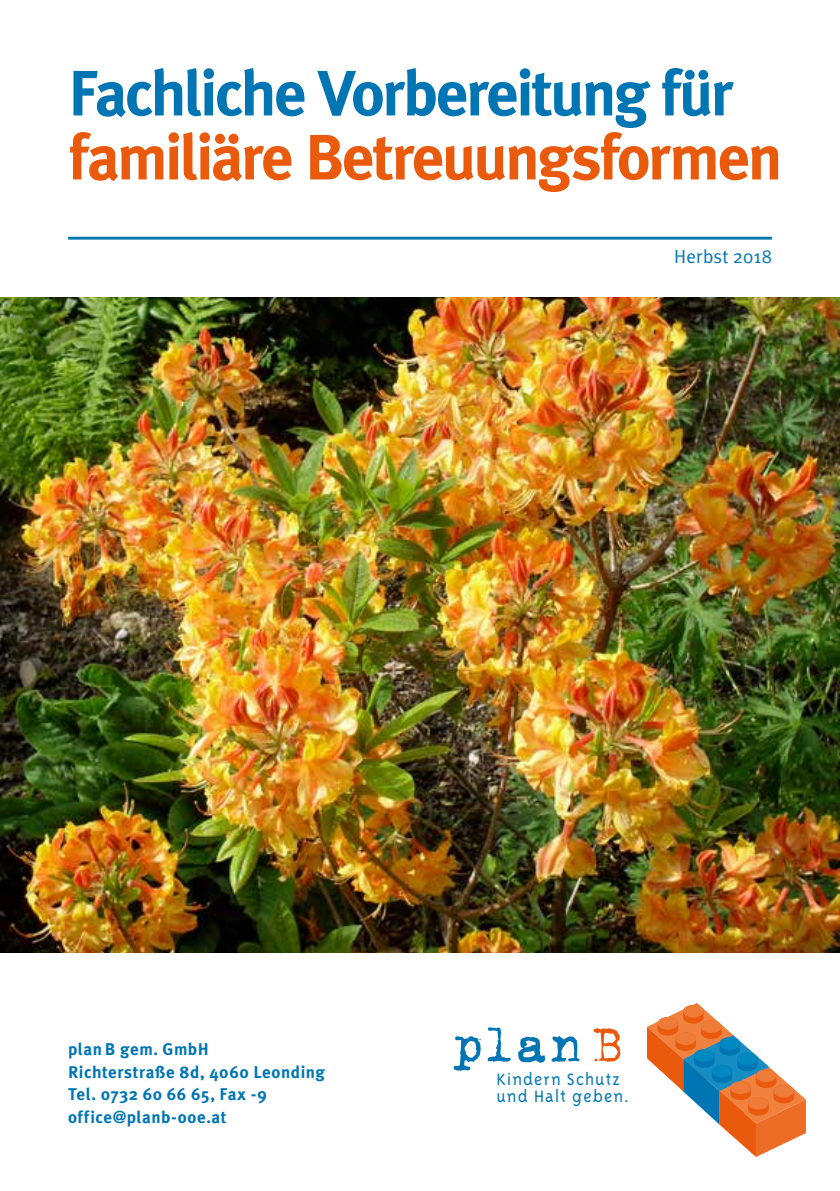
<style>
.page{position:relative;width:840px;height:1191px;background:#fff}
.page>*{position:absolute;margin:0;border:0;box-sizing:border-box;transform-origin:0 0}
.t1{font:700 64px "Meta Plus";letter-spacing:-.04em;color:#ea5a0c}
.t2{font:700 64px "Meta Plus";letter-spacing:-.04em;color:#0075b3}
.t3{font:58.4px "Trixie Text";color:#0075b3}
.t4{font:300 19px/17px "Triplex";letter-spacing:.055em;color:#0075b3}
.t5{font:19px "Meta Plus";letter-spacing:.015em;color:#0075b3}
.t6{font:700 17px/22.6px "Meta Plus";letter-spacing:.03em;color:#0075b3}
.s1{color:#ea5a0c}
</style>
<div class="page">
<img style="left:0;top:298px;width:839px;height:654px">
<svg style="left:647px;top:1003px;width:159px;height:154px"></svg>
<div style="left:755px;top:1069px;width:20px;height:13px;background:#ef7b38;border-radius:50%"></div>
<hr style="left:68px;top:237px;width:703px;height:3px;background:#0075b3">
<h1 class="t2" style="left:68px;top:56px;width:666px">Fachliche Vorbereitung für</h1>
<h1 class="t1" style="left:68px;top:120px;width:715px">familiäre Betreuungsformen</h1>
<p class="t5" style="left:674px;top:246px;width:99px">Herbst 2018</p>
<p class="t6" style="left:68px;top:1037px;width:258px">plan B gem. GmbH<br>Richterstraße 8d, 4060 Leonding<br>Tel. 0732 60 66 65, Fax -9 office@planb-ooe.at</p>
<h2 class="t3" style="left:452px;top:1009px;width:172px">plan <span class="s1">B</span></h2>
<p class="t4" style="left:496px;top:1070px;width:134px">Kindern Schutz und Halt geben.</p>
</div>
